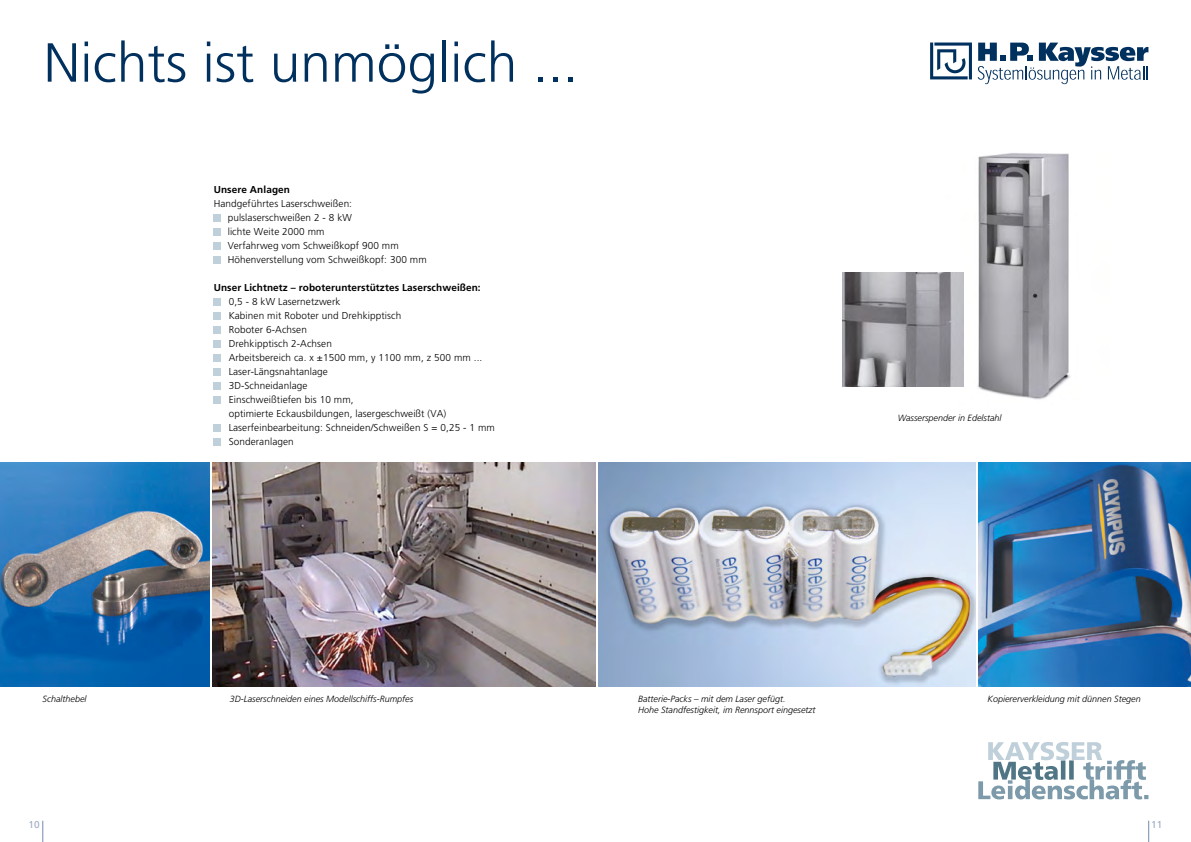
<style>
.page{position:relative;width:1191px;height:842px;background:#fff}
.page>*{position:absolute;margin:0;border:0;box-sizing:border-box;transform-origin:0 0}
.t1{font:300 55px "Frutiger";color:#00305d}
.t2{font:300 10px "Frutiger";letter-spacing:.01em;color:#000}
.t3{font:700 10px "Frutiger";letter-spacing:.01em;color:#000}
.t4{font:10px "Frutiger";color:#9dabc2}
.t5{font:italic 300 9px "Frutiger";color:#000}
</style>
<div class="page">
<svg style="left:930px;top:43px;width:218px;height:41px"></svg>
<svg style="left:1148px;top:821px;width:1px;height:21px"></svg>
<svg style="left:43px;top:821px;width:1px;height:21px"></svg>
<svg style="left:978px;top:742px;width:170px;height:57px"></svg>
<div style="left:214px;top:214px;width:7px;height:7px;background:#c0d0da"></div>
<div style="left:214px;top:228px;width:7px;height:7px;background:#c0d0da"></div>
<div style="left:214px;top:242px;width:7px;height:7px;background:#c0d0da"></div>
<div style="left:214px;top:256px;width:7px;height:7px;background:#c0d0da"></div>
<div style="left:214px;top:298px;width:7px;height:7px;background:#c0d0da"></div>
<div style="left:214px;top:312px;width:7px;height:7px;background:#c0d0da"></div>
<div style="left:214px;top:326px;width:7px;height:7px;background:#c0d0da"></div>
<div style="left:214px;top:340px;width:7px;height:7px;background:#c0d0da"></div>
<div style="left:214px;top:354px;width:7px;height:7px;background:#c0d0da"></div>
<div style="left:214px;top:368px;width:7px;height:7px;background:#c0d0da"></div>
<div style="left:214px;top:382px;width:7px;height:7px;background:#c0d0da"></div>
<div style="left:214px;top:396px;width:7px;height:7px;background:#c0d0da"></div>
<div style="left:214px;top:424px;width:7px;height:7px;background:#c0d0da"></div>
<div style="left:214px;top:438px;width:7px;height:7px;background:#c0d0da"></div>
<img style="left:978px;top:462px;width:213px;height:224px">
<img style="left:213px;top:462px;width:382px;height:224px">
<img style="left:598px;top:462px;width:377px;height:224px">
<img style="left:0;top:462px;width:210px;height:224px">
<img style="left:926px;top:153px;width:144px;height:247px">
<img style="left:842px;top:272px;width:121px;height:114px">
<p class="t1" style="left:44px;top:32px;width:536px">Nichts ist unmöglich ...</p>
<p class="t3" style="left:214px;top:184px;width:78px">Unsere Anlagen</p>
<p class="t2" style="left:214px;top:198px;width:140px">Handgeführtes Laserschweißen:</p>
<p class="t2" style="left:228px;top:212px;width:126px">pulslaserschweißen 2 - 8 kW</p>
<p class="t2" style="left:228px;top:226px;width:98px">lichte Weite 2000 mm</p>
<p class="t2" style="left:228px;top:240px;width:173px">Verfahrweg vom Schweißkopf 900 mm</p>
<p class="t2" style="left:228px;top:254px;width:200px">Höhenverstellung vom Schweißkopf: 300 mm</p>
<p class="t3" style="left:214px;top:282px;width:268px">Unser Lichtnetz – roboterunterstütztes Laserschweißen:</p>
<p class="t2" style="left:229px;top:296px;width:113px">0,5 - 8 kW Lasernetzwerk</p>
<p class="t2" style="left:229px;top:310px;width:174px">Kabinen mit Roboter und Drehkipptisch</p>
<p class="t2" style="left:229px;top:324px;width:80px">Roboter 6-Achsen</p>
<p class="t2" style="left:229px;top:338px;width:105px">Drehkipptisch 2-Achsen</p>
<p class="t2" style="left:229px;top:352px;width:255px">Arbeitsbereich ca. x ±1500 mm, y 1100 mm, z 500 mm ...</p>
<p class="t2" style="left:229px;top:366px;width:101px">Laser-Längsnahtanlage</p>
<p class="t2" style="left:229px;top:380px;width:80px">3D-Schneidanlage</p>
<p class="t2" style="left:229px;top:394px;width:126px">Einschweißtiefen bis 10 mm,</p>
<p class="t2" style="left:229px;top:408px;width:219px">optimierte Eckausbildungen, lasergeschweißt (VA)</p>
<p class="t2" style="left:229px;top:422px;width:268px">Laserfeinbearbeitung: Schneiden/Schweißen S = 0,25 - 1 mm</p>
<p class="t2" style="left:229px;top:436px;width:67px">Sonderanlagen</p>
<p class="t5" style="left:897px;top:413px;width:105px">Wasserspender in Edelstahl</p>
<p class="t5" style="left:43px;top:693px;width:46px">Schalthebel</p>
<p class="t5" style="left:230px;top:693px;width:185px">3D-Laserschneiden eines Modellschiffs-Rumpfes</p>
<p class="t5" style="left:638px;top:693px;width:149px">Batterie-Packs – mit dem Laser gefügt.</p>
<p class="t5" style="left:638px;top:704px;width:179px">Hohe Standfestigkeit, im Rennsport eingesetzt</p>
<p class="t5" style="left:987px;top:693px;width:155px">Kopiererverkleidung mit dünnen Stegen</p>
<p class="t4" style="left:29px;top:818px;width:13px">10</p>
<p class="t4" style="left:1151px;top:818px;width:13px">11</p>
</div>
